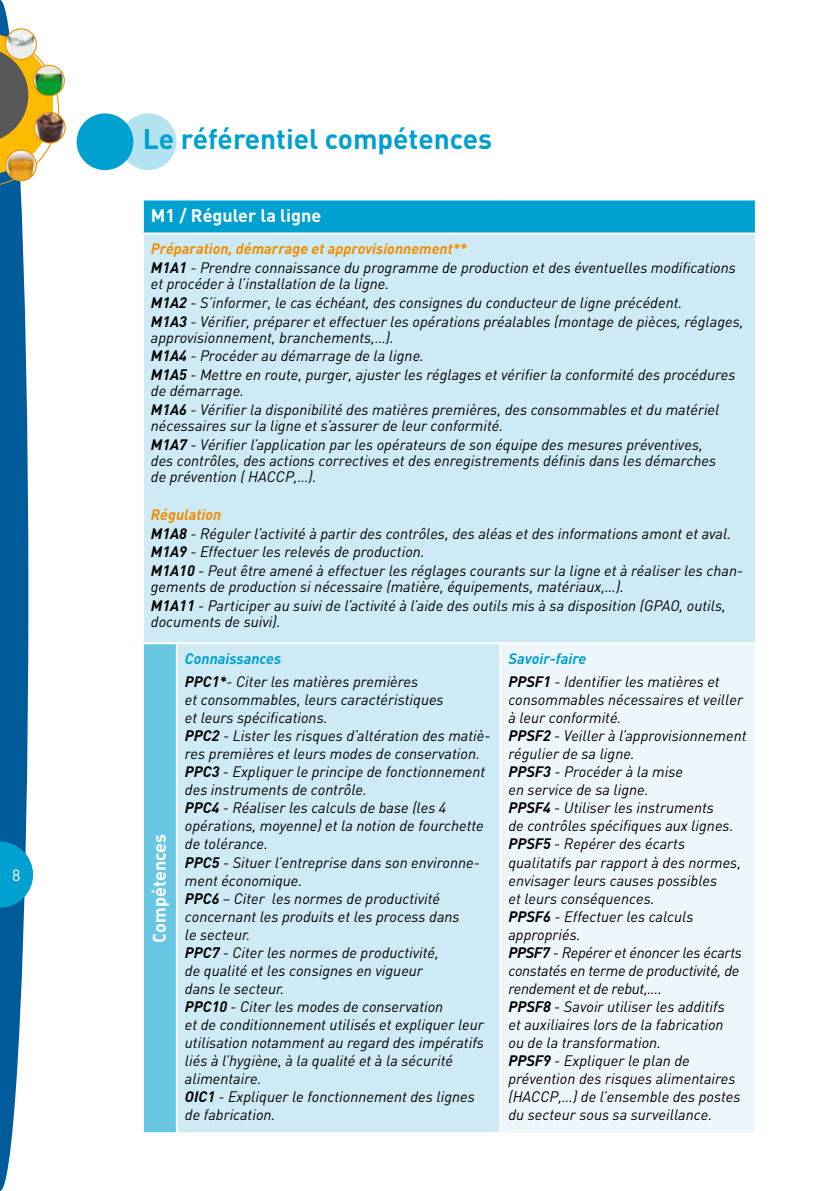
<style>
.page{position:relative;width:840px;height:1191px;background:#fff}
.page>*{position:absolute;margin:0;border:0;box-sizing:border-box;transform-origin:0 0}
.t1{font:700 28px "DIN";color:#00a0d1}
.t2{font:700 18px "DIN";color:#fff}
.t3{font:16px "DIN";color:#fff}
.t4{font:italic 15px/18px "DIN";color:#000}
.s1{font-weight:700;color:#f18e00}
.s2{font-weight:700}
.s3{font-weight:700;color:#00a0d1}
</style>
<div class="page">
<svg style="left:0;top:0;width:60px;height:1191px"></svg>
<img style="left:6px;top:29px;width:30px;height:30px;border-radius:15px">
<div style="left:5px;top:28px;width:32px;height:32px;border:1px solid #f18e00;border-radius:50%"></div>
<img style="left:34px;top:112px;width:31px;height:31px;border-radius:15px">
<div style="left:34px;top:112px;width:32px;height:31px;border:1px solid #f18e00;border-radius:50%"></div>
<img style="left:34px;top:65px;width:30px;height:31px;border-radius:15px">
<div style="left:33px;top:65px;width:32px;height:31px;border:1px solid #f18e00;border-radius:50%"></div>
<img style="left:6px;top:150px;width:30px;height:31px;border-radius:15px">
<div style="left:5px;top:150px;width:32px;height:31px;border:1px solid #f18e00;border-radius:50%"></div>
<div style="left:143px;top:199px;width:612px;height:34px;background:#00a0d1"></div>
<div style="left:144px;top:234px;width:610px;height:898px;background:#ceeaf4"></div>
<div style="left:143px;top:643px;width:34px;height:490px;background:#69c6e2"></div>
<div style="left:500px;top:643px;width:255px;height:490px;background:#edf7fb"></div>
<hr style="left:142px;top:198px;width:35px;height:2px;background:#fff">
<hr style="left:142px;top:200px;width:2px;height:32px;background:#fff">
<hr style="left:177px;top:198px;width:323px;height:2px;background:#fff">
<hr style="left:500px;top:198px;width:256px;height:2px;background:#fff">
<hr style="left:754px;top:200px;width:2px;height:32px;background:#fff">
<hr style="left:142px;top:232px;width:35px;height:2px;background:#fff">
<hr style="left:177px;top:232px;width:323px;height:2px;background:#fff">
<hr style="left:500px;top:232px;width:256px;height:2px;background:#fff">
<hr style="left:142px;top:642px;width:35px;height:2px;background:#fff">
<hr style="left:142px;top:644px;width:2px;height:488px;background:#fff">
<hr style="left:177px;top:642px;width:323px;height:2px;background:#fff">
<hr style="left:176px;top:644px;width:2px;height:488px;background:#fff">
<hr style="left:500px;top:642px;width:256px;height:2px;background:#fff">
<hr style="left:499px;top:644px;width:2px;height:488px;background:#fff">
<hr style="left:754px;top:644px;width:2px;height:488px;background:#fff">
<hr style="left:142px;top:1132px;width:35px;height:2px;background:#fff">
<hr style="left:500px;top:1132px;width:256px;height:2px;background:#fff">
<div style="left:120px;top:113px;width:56px;height:57px;background:#b3e2f1;border-radius:50%"></div>
<div style="left:77px;top:113px;width:56px;height:57px;background:#00a0d1;border-radius:50%"></div>
<p class="t3" style="left:12px;top:865px;width:10px">8</p>
<h1 class="t1" style="left:143px;top:121px;width:350px">Le référentiel compétences</h1>
<p class="t2" style="left:151px;top:204px;width:172px">M1 / Réguler la ligne</p>
<p class="t4" style="left:151px;top:239px;width:586px;line-height:18.8px"><span class="s1">Préparation, démarrage et approvisionnement**<br></span><span class="s2">M1A1</span> - Prendre connaissance du programme de production et des éventuelles modifications</p>
<p class="t4" style="left:151px;top:274px;width:594px;line-height:18.8px">et procéder à l’installation de la ligne.<br><span class="s2">M1A2</span> - S’informer, le cas échéant, des consignes du conducteur de ligne précédent.<br><span class="s2">M1A3</span> - Vérifier, préparer et effectuer les opérations préalables (montage de pièces, réglages,</p>
<p class="t4" style="left:151px;top:327px;width:585px;line-height:18.8px">approvisionnement, branchements,…).<br><span class="s2">M1A4</span> - Procéder au démarrage de la ligne.<br><span class="s2">M1A5</span> - Mettre en route, purger, ajuster les réglages et vérifier la conformité des procédures</p>
<p class="t4" style="left:151px;top:381px;width:569px;line-height:18.8px">de démarrage.<br><span class="s2">M1A6</span> - Vérifier la disponibilité des matières premières, des consommables et du matériel</p>
<p class="t4" style="left:151px;top:416px;width:553px;line-height:18.8px">nécessaires sur la ligne et s’assurer de leur conformité.<br><span class="s2">M1A7</span> - Vérifier l’application par les opérateurs de son équipe des mesures préventives,</p>
<p class="t4" style="left:151px;top:452px;width:566px;line-height:16px">des contrôles, des actions correctives et des enregistrements définis dans les démarches de prévention ( HACCP,…).</p>
<p class="t4" style="left:151px;top:504px;width:593px;line-height:18.8px"><span class="s1">Régulation<br></span><span class="s2">M1A8</span> - Réguler l’activité à partir des contrôles, des aléas et des informations amont et aval.<br><span class="s2">M1A9</span> - Effectuer les relevés de production.<br><span class="s2">M1A10</span> - Peut être amené à effectuer les réglages courants sur la ligne et à réaliser les chan-</p>
<p class="t4" style="left:151px;top:577px;width:576px;line-height:18.8px">gements de production si nécessaire (matière, équipements, matériaux,…).<br><span class="s2">M1A11</span> - Participer au suivi de l’activité à l’aide des outils mis à sa disposition (GPAO, outils,</p>
<p class="t4" style="left:151px;top:612px;width:131px">documents de suivi).</p>
<p class="t2" style="left:147px;top:943px;width:111px;rotate:-90deg">Compétences</p>
<p class="t4" style="left:185px;top:646px;width:235px;line-height:23.6px"><span class="s3">Connaissances<br></span><span class="s2">PPC1*</span>- Citer les matières premières</p>
<p class="t4" style="left:185px;top:690px;width:307px">et consommables, leurs caractéristiques<br>et leurs spécifications.<br><span class="s2">PPC2</span> - Lister les risques d’altération des matiè&shy;res premières et leurs modes de conservation.<br><span class="s2">PPC3</span> - Expliquer le principe de fonctionnement des instruments de contrôle.<br><span class="s2">PPC4</span> - Réaliser les calculs de base (les 4 opérations, moyenne) et la notion de fourchette de tolérance.<br><span class="s2">PPC5</span> - Situer l’entreprise dans son environne&shy;ment économique.<br><span class="s2">PPC6</span> – Citer les normes de productivité concernant les produits et les process dans<br>le secteur.<br><span class="s2">PPC7</span> - Citer les normes de productivité,<br>de qualité et les consignes en vigueur<br>dans le secteur.<br><span class="s2">PPC10</span> - Citer les modes de conservation<br>et de conditionnement utilisés et expliquer leur utilisation notamment au regard des impératifs liés à l’hygiène, à la qualité et à la sécurité alimentaire.<br><span class="s2">OIC 1</span> - Expliquer le fonctionnement des lignes de fabrication.</p>
<p class="t4" style="left:508px;top:646px;width:213px;line-height:23.6px"><span class="s3">Savoir-faire<br></span><span class="s2">PPSF1</span> - Identifier les matières et</p>
<p class="t4" style="left:508px;top:690px;width:239px">consommables nécessaires et veiller à leur conformité.<br><span class="s2">PPSF2</span> - Veiller à l’approvisionnement régulier de sa ligne.<br><span class="s2">PPSF3</span> - Procéder à la mise<br>en service de sa ligne.<br><span class="s2">PPSF4</span> - Utiliser les instruments<br>de contrôles spécifiques aux lignes.<br><span class="s2">PPSF5</span> - Repérer des écarts qualitatifs par rapport à des normes, envisager leurs causes possibles<br>et leurs conséquences.<br><span class="s2">PPSF6</span> - Effectuer les calculs appropriés.<br><span class="s2">PPSF7</span> - Repérer et énoncer les écarts constatés en terme de productivité, de rendement et de rebut,….<br><span class="s2">PPSF8</span> - Savoir utiliser les additifs<br>et auxiliaires lors de la fabrication<br>ou de la transformation.<br><span class="s2">PPSF9</span> - Expliquer le plan de prévention des risques alimentaires (HACCP,…) de l’ensemble des postes du secteur sous sa surveillance.</p>
</div>
